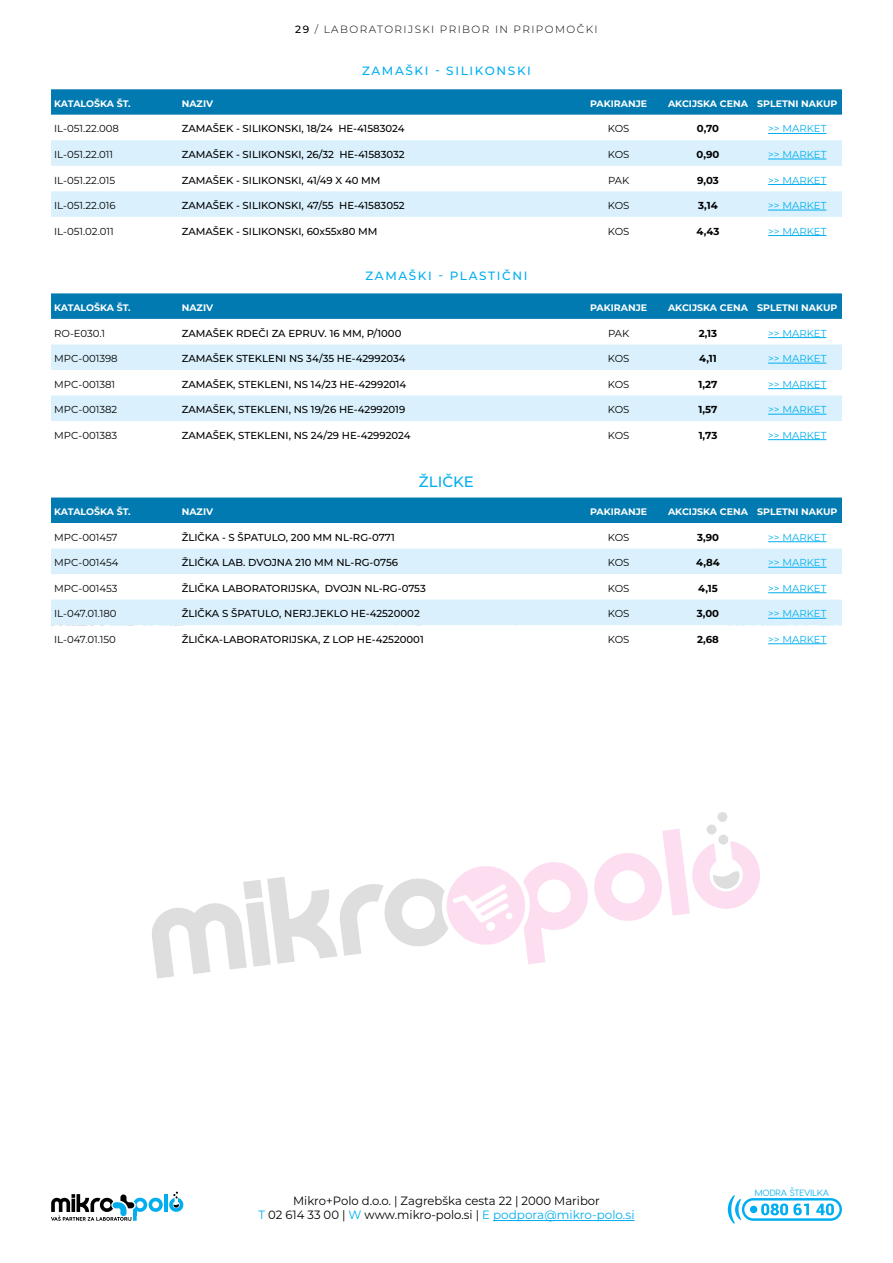
<style>
.page{position:relative;width:893px;height:1263px;background:#fff}
.page>*{position:absolute;margin:0;border:0;box-sizing:border-box;transform-origin:0 0}
.t1{font:500 15px "Montserrat";color:#00aeef}
.t2{font:12px/14.4px "Montserrat";color:#000;text-align:center}
.t3{font:500 12px "Montserrat";letter-spacing:.135em;color:#00aeef}
.t4{font:300 10.5px "Montserrat";letter-spacing:.135em;color:#000}
.t5{font:500 10.2px "Montserrat";color:#000}
.t6{font:10.2px "Montserrat";color:#000}
.t7{font:10.2px "Montserrat";color:#00aeef}
.t8{font:700 10.2px "Montserrat";color:#000}
.t9{font:700 9.45px "Montserrat";color:#fff}
.t10{font:9.15px "Visby Round CF";color:#00aeef}
.s1{font-weight:500}
.s2{color:#00aeef}
</style>
<div class="page">
<svg style="left:51px;top:293px;width:791px;height:26px;background:#057cb1"></svg>
<svg style="left:51px;top:344px;width:791px;height:77px;fill:#daf1fd"></svg>
<hr style="left:768px;top:337px;width:58px;height:1px;background:#00aeef">
<hr style="left:768px;top:363px;width:58px;height:1px;background:#00aeef">
<hr style="left:768px;top:388px;width:58px;height:1px;background:#00aeef">
<hr style="left:768px;top:414px;width:58px;height:1px;background:#00aeef">
<hr style="left:768px;top:439px;width:58px;height:1px;background:#00aeef">
<div style="left:51px;top:497px;width:791px;height:26px;background:#007ab0"></div>
<svg style="left:51px;top:541px;width:791px;height:104px"></svg>
<svg style="left:51px;top:549px;width:791px;height:76px;fill:#daf1fd"></svg>
<hr style="left:768px;top:541px;width:58px;height:1px;background:#00aeef">
<hr style="left:768px;top:567px;width:58px;height:1px;background:#00aeef">
<hr style="left:768px;top:592px;width:58px;height:1px;background:#00aeef">
<hr style="left:768px;top:618px;width:58px;height:1px;background:#00aeef">
<hr style="left:768px;top:643px;width:58px;height:1px;background:#00aeef">
<svg style="left:51px;top:89px;width:791px;height:26px;background:#067db1"></svg>
<svg style="left:51px;top:140px;width:791px;height:77px;fill:#daf1fd"></svg>
<hr style="left:768px;top:133px;width:58px;height:1px;background:#00aeef">
<hr style="left:768px;top:159px;width:58px;height:1px;background:#00aeef">
<hr style="left:768px;top:184px;width:58px;height:1px;background:#00aeef">
<hr style="left:768px;top:210px;width:58px;height:1px;background:#00aeef">
<hr style="left:768px;top:235px;width:58px;height:1px;background:#00aeef">
<svg style="left:594px;top:829px;width:166px;height:92px"></svg>
<svg style="left:718px;top:834px;width:11px;height:11px"></svg>
<svg style="left:706px;top:824px;width:11px;height:11px"></svg>
<div style="left:717px;top:812px;width:11px;height:10px;background:#dedede;border-radius:50%"></div>
<svg style="left:152px;top:862px;width:436px;height:116px"></svg>
<hr style="left:164px;top:1194px;width:4px;height:18px;background:#00aeef">
<svg style="left:51px;top:1194px;width:112px;height:27px"></svg>
<svg style="left:169px;top:1192px;width:14px;height:20px"></svg>
<hr style="left:493px;top:1220px;width:142px;height:1px;background:#00aeef">
<svg style="left:728px;top:1195px;width:114px;height:29px"></svg>
<div style="left:750px;top:1206px;width:7px;height:7px;background:#00aeef;border-radius:50%"></div>
<p class="t4" style="left:295px;top:22px;width:304px"><span class="s1">29</span> / LABORATORIJSKI PRIBOR IN PRIPOMOČKI</p>
<p class="t3" style="left:362px;top:63px;width:170px">ZAMAŠKI - SILIKONSKI</p>
<p class="t9" style="left:54px;top:96px;width:78px">KATALOŠKA ŠT.</p>
<p class="t9" style="left:182px;top:96px;width:33px">NAZIV</p>
<p class="t9" style="left:590px;top:96px;width:59px">PAKIRANJE</p>
<p class="t9" style="left:668px;top:96px;width:171px">AKCIJSKA CENA SPLETNI NAKUP</p>
<p class="t6" style="left:54px;top:122px;width:66px">IL-051.22.008</p>
<p class="t5" style="left:182px;top:122px;width:224px">ZAMAŠEK - SILIKONSKI, 18/24 HE-41583024</p>
<p class="t6" style="left:608px;top:122px;width:23px">KOS</p>
<p class="t8" style="left:697px;top:121px;width:24px">0,70</p>
<p class="t7" style="left:768px;top:122px;width:60px">&gt;&gt; MARKET</p>
<p class="t6" style="left:54px;top:147px;width:60px">IL-051.22.011</p>
<p class="t5" style="left:182px;top:147px;width:224px">ZAMAŠEK - SILIKONSKI, 26/32 HE-41583032</p>
<p class="t6" style="left:608px;top:147px;width:23px">KOS</p>
<p class="t8" style="left:697px;top:147px;width:24px">0,90</p>
<p class="t7" style="left:768px;top:147px;width:60px">&gt;&gt; MARKET</p>
<p class="t6" style="left:54px;top:173px;width:62px">IL-051.22.015</p>
<p class="t5" style="left:182px;top:173px;width:200px">ZAMAŠEK - SILIKONSKI, 41/49 X 40 MM</p>
<p class="t6" style="left:608px;top:173px;width:23px">PAK</p>
<p class="t8" style="left:697px;top:173px;width:23px">9,03</p>
<p class="t7" style="left:768px;top:173px;width:60px">&gt;&gt; MARKET</p>
<p class="t6" style="left:54px;top:198px;width:63px">IL-051.22.016</p>
<p class="t5" style="left:182px;top:198px;width:224px">ZAMAŠEK - SILIKONSKI, 47/55 HE-41583052</p>
<p class="t6" style="left:608px;top:198px;width:23px">KOS</p>
<p class="t8" style="left:698px;top:198px;width:21px">3,14</p>
<p class="t7" style="left:768px;top:198px;width:60px">&gt;&gt; MARKET</p>
<p class="t6" style="left:54px;top:224px;width:61px">IL-051.02.011</p>
<p class="t5" style="left:182px;top:224px;width:197px">ZAMAŠEK - SILIKONSKI, 60x55x80 MM</p>
<p class="t6" style="left:608px;top:224px;width:23px">KOS</p>
<p class="t8" style="left:697px;top:224px;width:24px">4,43</p>
<p class="t7" style="left:768px;top:224px;width:60px">&gt;&gt; MARKET</p>
<p class="t3" style="left:365px;top:267px;width:164px">ZAMAŠKI - PLASTIČNI</p>
<p class="t9" style="left:54px;top:301px;width:78px">KATALOŠKA ŠT.</p>
<p class="t9" style="left:182px;top:301px;width:33px">NAZIV</p>
<p class="t9" style="left:590px;top:301px;width:59px">PAKIRANJE</p>
<p class="t9" style="left:668px;top:301px;width:171px">AKCIJSKA CENA SPLETNI NAKUP</p>
<p class="t6" style="left:54px;top:326px;width:52px">RO-E030.1</p>
<p class="t5" style="left:182px;top:326px;width:221px">ZAMAŠEK RDEČI ZA EPRUV. 16 MM, P/1000</p>
<p class="t6" style="left:608px;top:326px;width:23px">PAK</p>
<p class="t8" style="left:699px;top:326px;width:20px">2,13</p>
<p class="t7" style="left:768px;top:326px;width:60px">&gt;&gt; MARKET</p>
<p class="t6" style="left:54px;top:351px;width:65px">MPC-001398</p>
<p class="t5" style="left:182px;top:351px;width:225px">ZAMAŠEK STEKLENI NS 34/35 HE-42992034</p>
<p class="t6" style="left:608px;top:351px;width:23px">KOS</p>
<p class="t8" style="left:699px;top:351px;width:19px">4,11</p>
<p class="t7" style="left:768px;top:351px;width:60px">&gt;&gt; MARKET</p>
<p class="t6" style="left:54px;top:377px;width:63px">MPC-001381</p>
<p class="t5" style="left:182px;top:377px;width:226px">ZAMAŠEK, STEKLENI, NS 14/23 HE-42992014</p>
<p class="t6" style="left:608px;top:377px;width:23px">KOS</p>
<p class="t8" style="left:698px;top:377px;width:20px">1,27</p>
<p class="t7" style="left:768px;top:377px;width:60px">&gt;&gt; MARKET</p>
<p class="t6" style="left:54px;top:402px;width:65px">MPC-001382</p>
<p class="t5" style="left:182px;top:402px;width:225px">ZAMAŠEK, STEKLENI, NS 19/26 HE-42992019</p>
<p class="t6" style="left:608px;top:402px;width:23px">KOS</p>
<p class="t8" style="left:699px;top:402px;width:20px">1,57</p>
<p class="t7" style="left:768px;top:402px;width:60px">&gt;&gt; MARKET</p>
<p class="t6" style="left:54px;top:428px;width:65px">MPC-001383</p>
<p class="t5" style="left:182px;top:428px;width:230px">ZAMAŠEK, STEKLENI, NS 24/29 HE-42992024</p>
<p class="t6" style="left:608px;top:428px;width:23px">KOS</p>
<p class="t8" style="left:699px;top:428px;width:20px">1,73</p>
<p class="t7" style="left:768px;top:428px;width:60px">&gt;&gt; MARKET</p>
<h1 class="t1" style="left:419px;top:471px;width:57px">ŽLIČKE</h1>
<p class="t9" style="left:54px;top:505px;width:78px">KATALOŠKA ŠT.</p>
<p class="t9" style="left:182px;top:505px;width:33px">NAZIV</p>
<p class="t9" style="left:590px;top:505px;width:59px">PAKIRANJE</p>
<p class="t9" style="left:668px;top:505px;width:171px">AKCIJSKA CENA SPLETNI NAKUP</p>
<p class="t6" style="left:54px;top:530px;width:65px">MPC-001457</p>
<p class="t5" style="left:182px;top:530px;width:214px">ŽLIČKA - S ŠPATULO, 200 MM NL-RG-0771</p>
<p class="t6" style="left:608px;top:530px;width:23px">KOS</p>
<p class="t8" style="left:697px;top:530px;width:23px">3,90</p>
<p class="t7" style="left:768px;top:530px;width:60px">&gt;&gt; MARKET</p>
<p class="t6" style="left:54px;top:556px;width:66px">MPC-001454</p>
<p class="t5" style="left:182px;top:555px;width:218px">ŽLIČKA LAB. DVOJNA 210 MM NL-RG-0756</p>
<p class="t6" style="left:608px;top:556px;width:23px">KOS</p>
<p class="t8" style="left:696px;top:555px;width:25px">4,84</p>
<p class="t7" style="left:768px;top:556px;width:60px">&gt;&gt; MARKET</p>
<p class="t6" style="left:54px;top:581px;width:65px">MPC-001453</p>
<p class="t5" style="left:182px;top:581px;width:245px">ŽLIČKA LABORATORIJSKA, DVOJN NL-RG-0753</p>
<p class="t6" style="left:608px;top:581px;width:23px">KOS</p>
<p class="t8" style="left:698px;top:581px;width:21px">4,15</p>
<p class="t7" style="left:768px;top:581px;width:60px">&gt;&gt; MARKET</p>
<p class="t6" style="left:54px;top:607px;width:64px">IL-047.01.180</p>
<p class="t5" style="left:182px;top:606px;width:240px">ŽLIČKA S ŠPATULO, NERJ.JEKLO HE-42520002</p>
<p class="t6" style="left:608px;top:607px;width:23px">KOS</p>
<p class="t8" style="left:697px;top:606px;width:24px">3,00</p>
<p class="t7" style="left:768px;top:607px;width:60px">&gt;&gt; MARKET</p>
<p class="t6" style="left:54px;top:632px;width:63px">IL-047.01.150</p>
<p class="t5" style="left:182px;top:632px;width:243px">ŽLIČKA-LABORATORIJSKA, Z LOP HE-42520001</p>
<p class="t6" style="left:608px;top:632px;width:23px">KOS</p>
<p class="t8" style="left:697px;top:632px;width:23px">2,68</p>
<p class="t7" style="left:768px;top:632px;width:60px">&gt;&gt; MARKET</p>
<p class="t10" style="left:755px;top:606px;width:76px">MODRA ŠTEVILKA</p>
<p class="t2" style="left:258px;top:1193px;width:378px">Mikro+Polo d.o.o. | Zagrebška cesta 22 | 2000 Maribor<br><span class="s2">T</span> 02 614 33 00 | <span class="s2">W</span> www.mikro-polo.si | <span class="s2">E podpora@mikro-polo.si</span></p>
<p class="t10" style="left:755px;top:1186px;width:76px">MODRA ŠTEVILKA</p>
</div>
